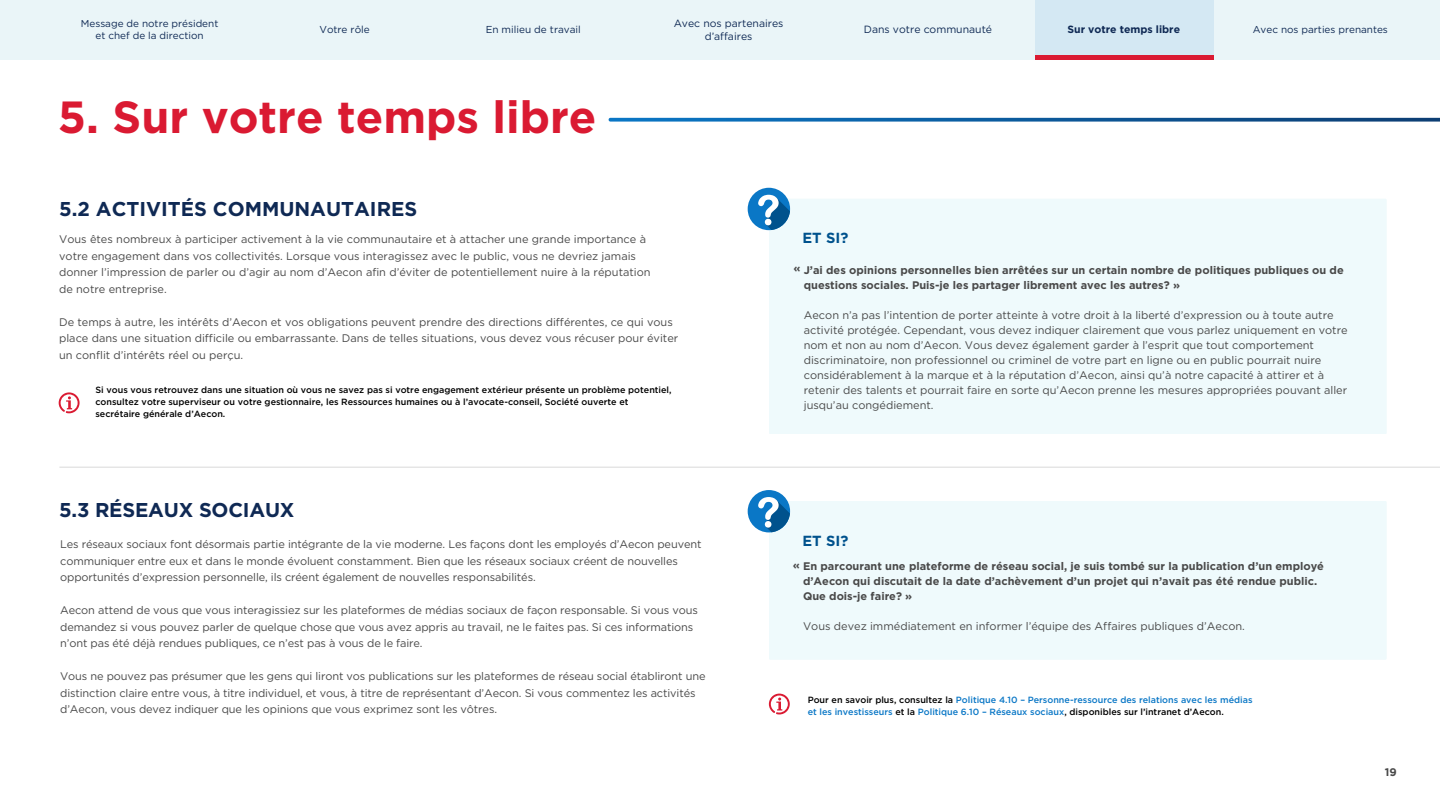
<style>
.page{position:relative;width:1440px;height:810px;background:#fff}
.page>*{position:absolute;margin:0;border:0;box-sizing:border-box;transform-origin:0 0}
.t1{font:700 45px "Gotham";color:#da1a32}
.t2{font:700 20px "Gotham";color:#0f2954}
.t3{font:700 14.6px "Gotham";color:#00528d}
.t4{font:11px/16.5px "Gotham";color:#494949}
.t5{font:700 11px/15px "Gotham";color:#494949}
.t6{font:10.5px/12.8px "Gotham";color:#0f2954;text-align:center}
.t7{font:700 10.5px "Gotham";color:#0f2954}
.t8{font:10.1px "Gotham";color:#0f2954}
.t9{font:10px/12px "Gotham";color:#0f2954;text-align:center}
.t10{font:500 9px/12px "Gotham";color:#000}
.t11{font:500 9px/12px "Gotham";color:#0a77c6}
.s1{color:#000}
</style>
<div class="page">
<hr style="left:59px;top:467px;width:1381px;height:1px;background:#d9d9d9">
<div style="left:769px;top:199px;width:618px;height:235px;background:#effafc;border-radius:2px"></div>
<div style="left:769px;top:501px;width:618px;height:159px;background:#effafc"></div>
<div style="left:748px;top:188px;width:42px;height:42px;background:#0a77c6;border-radius:50%"></div>
<svg style="left:758px;top:195px;width:32px;height:35px"></svg>
<div style="left:748px;top:490px;width:42px;height:42px;background:#0a77c6;border-radius:50%"></div>
<svg style="left:758px;top:497px;width:32px;height:35px"></svg>
<svg style="left:769px;top:694px;width:21px;height:20px"></svg>
<div style="left:0;top:0;width:1440px;height:59px;background:#eaf5f8"></div>
<div style="left:1036px;top:1px;width:178px;height:54px;background:#d4e8f3"></div>
<div style="left:1036px;top:55px;width:178px;height:5px;background:#da1a32"></div>
<svg style="left:609px;top:118px;width:831px;height:4px"></svg>
<svg style="left:59px;top:392px;width:21px;height:21px"></svg>
<h3 class="t9" style="left:81px;top:18px;width:139px">Message de notre président et chef de la direction</h3>
<h5 class="t8" style="left:319px;top:25px;width:52px">Votre rôle</h5>
<h5 class="t8" style="left:486px;top:25px;width:97px">En milieu de travail</h5>
<h5 class="t6" style="left:674px;top:18px;width:111px">Avec nos partenaires d’affaires</h5>
<p class="t6" style="left:864px;top:23px;width:130px">Dans votre communauté</p>
<h4 class="t9" style="left:1253px;top:24px;width:137px">Avec nos parties prenantes</h4>
<h5 class="t7" style="left:1067px;top:24px;width:114px">Sur votre temps libre</h5>
<p class="t1" style="left:58px;top:97px;width:540px">5. Sur votre temps libre</p>
<h5 class="t2" style="left:59px;top:197px;width:360px">5.2 ACTIVITÉS COMMUNAUTAIRES</h5>
<h5 class="t4" style="left:59px;top:232px;width:593px">Vous êtes nombreux à participer activement à la vie communautaire et à attacher une grande importance à votre engagement dans vos collectivités. Lorsque vous interagissez avec le public, vous ne devriez jamais donner l’impression de parler ou d’agir au nom d’Aecon afin d’éviter de potentiellement nuire à la réputation de notre entreprise.</h5>
<h5 class="t4" style="left:59px;top:314px;width:621px">De temps à autre, les intérêts d’Aecon et vos obligations peuvent prendre des directions différentes, ce qui vous place dans une situation difficile ou embarrassante. Dans de telles situations, vous devez vous récuser pour éviter un conflit d’intérêts réel ou perçu.</h5>
<h5 class="t10" style="left:95px;top:384px;width:578px">Si vous vous retrouvez dans une situation où vous ne savez pas si votre engagement extérieur présente un problème potentiel, consultez votre superviseur ou votre gestionnaire, les Ressources humaines ou à l’avocate-conseil, Société ouverte et secrétaire générale d’Aecon.</h5>
<h5 class="t2" style="left:59px;top:501px;width:237px">5.3 RÉSEAUX SOCIAUX</h5>
<h5 class="t4" style="left:60px;top:537px;width:643px">Les réseaux sociaux font désormais partie intégrante de la vie moderne. Les façons dont les employés d’Aecon peuvent communiquer entre eux et dans le monde évoluent constamment. Bien que les réseaux sociaux créent de nouvelles opportunités d’expression personnelle, ils créent également de nouvelles responsabilités.</h5>
<h5 class="t4" style="left:60px;top:603px;width:639px">Aecon attend de vous que vous interagissiez sur les plateformes de médias sociaux de façon responsable. Si vous vous demandez si vous pouvez parler de quelque chose que vous avez appris au travail, ne le faites pas. Si ces informations n’ont pas été déjà rendues publiques, ce n’est pas à vous de le faire.</h5>
<h5 class="t4" style="left:60px;top:669px;width:647px">Vous ne pouvez pas présumer que les gens qui liront vos publications sur les plateformes de réseau social établiront une distinction claire entre vous, à titre individuel, et vous, à titre de représentant d’Aecon. Si vous commentez les activités d’Aecon, vous devez indiquer que les opinions que vous exprimez sont les vôtres.</h5>
<h1 class="t3" style="left:802px;top:232px;width:47px">ET SI?</h1>
<h5 class="t5" style="left:804px;top:263px;width:542px">J’ai des opinions personnelles bien arrêtées sur un certain nombre de politiques publiques ou de questions sociales. Puis-je les partager librement avec les autres? »</h5>
<h5 class="t4" style="left:804px;top:308px;width:545px;line-height:15px">Aecon n’a pas l’intention de porter atteinte à votre droit à la liberté d’expression ou à toute autre activité protégée. Cependant, vous devez indiquer clairement que vous parlez uniquement en votre nom et non au nom d’Aecon. Vous devez également garder à l’esprit que tout comportement discriminatoire, non professionnel ou criminel de votre part en ligne ou en public pourrait nuire considérablement à la marque et à la réputation d’Aecon, ainsi qu’à notre capacité à attirer et à retenir des talents et pourrait faire en sorte qu’Aecon prenne les mesures appropriées pouvant aller jusqu’au congédiement.</h5>
<p class="t5" style="left:793px;top:261px;width:9px">«</p>
<h2 class="t3" style="left:802px;top:534px;width:47px">ET SI?</h2>
<p class="t5" style="left:803px;top:559px;width:523px;text-indent:-10px">« En parcourant une plateforme de réseau social, je suis tombé sur la publication d’un employé d’Aecon qui discutait de la date d’achèvement d’un projet qui n’avait pas été rendue public.<br>Que dois-je faire? »</p>
<p class="t4" style="left:803px;top:618px;width:443px">Vous devez immédiatement en informer l’équipe des Affaires publiques d’Aecon.</p>
<p class="t11" style="left:808px;top:694px;width:446px"><span class="s1">Pour en savoir plus, consultez la</span> Politique 4.10 – Personne-ressource des relations avec les médias et les investisseurs <span class="s1">et la</span> Politique 6.10 – Réseaux sociaux<span class="s1">, disponibles sur l’intranet d’Aecon.</span></p>
<h5 class="t5" style="left:1385px;top:765px;width:14px">19</h5>
</div>
